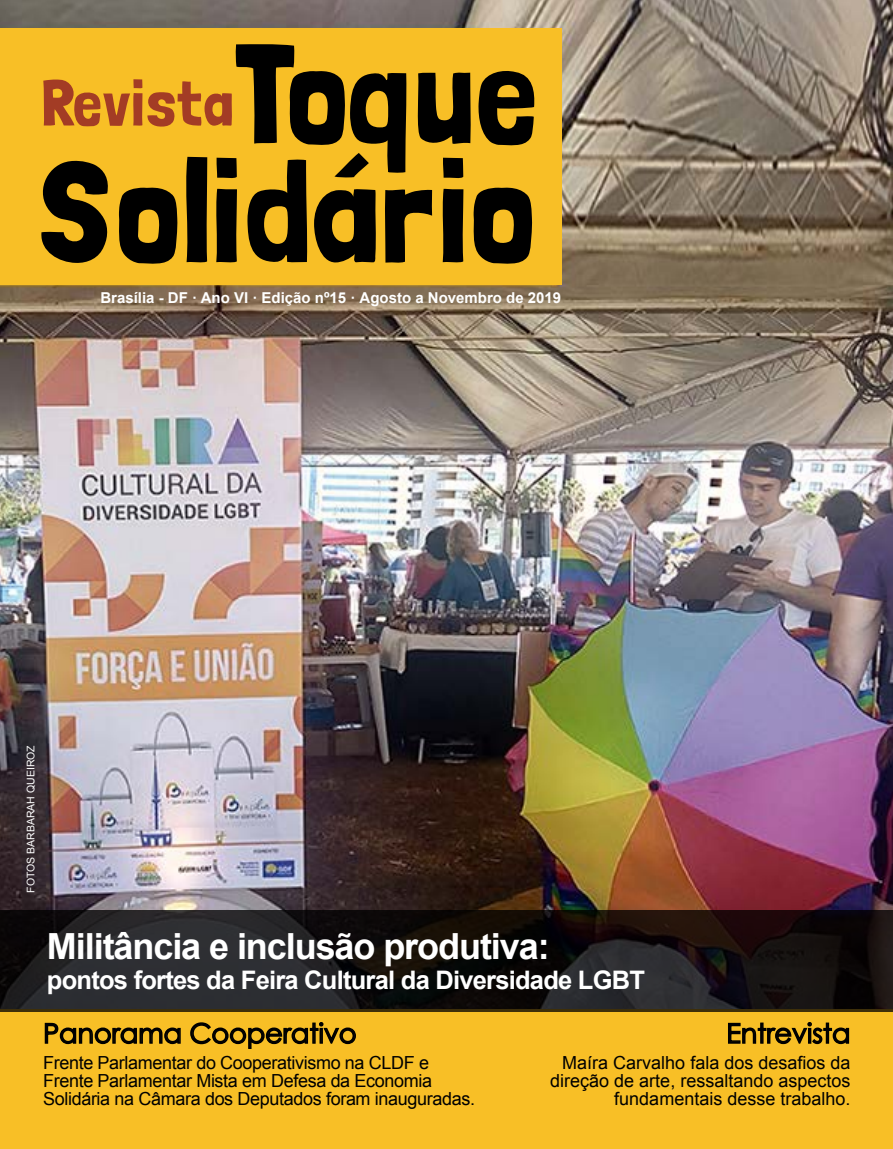
<style>
.page{position:relative;width:893px;height:1149px;background:#fff}
.page>*{position:absolute;margin:0;border:0;box-sizing:border-box;transform-origin:0 0}
.t1{font:700 36px "Arial";letter-spacing:-.03em;color:#fff}
.t2{font:27px "Century Gothic";color:#000}
.t3{font:700 25.5px "Arial";letter-spacing:-.03em;color:#fff}
.t4{font:18px/18px "Arial";letter-spacing:-.02em;color:#000}
.t5{font:18px/18px "Arial";color:#000;text-align:right}
.t6{font:700 15px "Arial";color:#fff}
.t7{font:10.5px "Arial";color:#fff}
</style>
<div class="page">
<img style="left:0;top:0;width:893px;height:909px">
<div style="left:0;top:28px;width:562px;height:257px;background:#f8bf26"></div>
<svg style="left:41px;top:44px;width:494px;height:220px"></svg>
<div style="left:0;top:1009px;width:893px;height:139px;background:#f8bf26"></div>
<svg style="left:44px;top:1022px;width:137px;height:22px"></svg>
<svg style="left:190px;top:1022px;width:166px;height:27px"></svg>
<svg style="left:728px;top:1022px;width:122px;height:22px"></svg>
<svg style="left:0;top:909px;width:893px;height:101px;background:#1c191a"></svg>
<p class="t6" style="left:100px;top:287px;width:462px">Brasília - DF · Ano VI · Edição nº15 · Agosto a Novembro de 2019</p>
<p class="t7" style="left:24px;top:892px;width:149px;rotate:-90deg">FOTOS BARBARAH QUEIROZ</p>
<h1 class="t1" style="left:47px;top:921px;width:504px">Militância e inclusão produtiva:</h1>
<h3 class="t3" style="left:47px;top:963px;width:599px">pontos fortes da Feira Cultural da Diversidade LGBT</h3>
<h2 class="t2" style="left:43px;top:1016px;width:315px">Panorama Cooperativo</h2>
<h2 class="t2" style="left:726px;top:1016px;width:126px">Entrevista</h2>
<p class="t4" style="left:43px;top:1053px;width:433px">Frente Parlamentar do Cooperativismo na CLDF e<br>Frente Parlamentar Mista em Defesa da Economia<br>Solidária na Câmara dos Deputados foram inauguradas.</p>
<p class="t5" style="left:550px;top:1053px;width:302px">Maíra Carvalho fala dos desafios da direção de arte, ressaltando aspectos fundamentais desse trabalho.</p>
</div>
